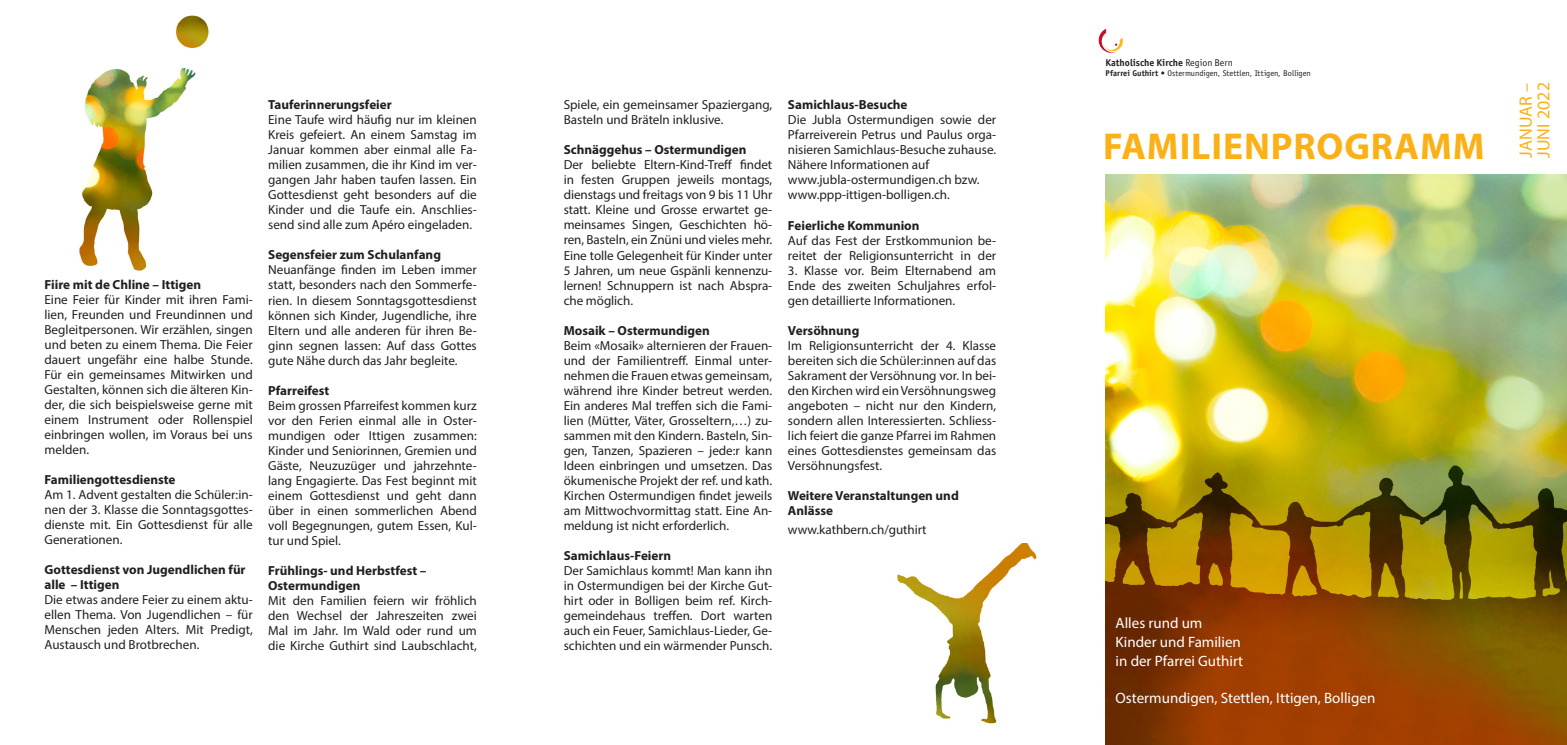
<style>
.page{position:relative;width:1567px;height:745px;background:#fff}
.page>*{position:absolute;margin:0;border:0;box-sizing:border-box;transform-origin:0 0}
.t1{font:700 37.5px "Myriad Pro";letter-spacing:.025em;color:#fbb017}
.t2{font:17.88px/17.9px "Myriad Pro";letter-spacing:.01em;color:#fbb017}
.t3{font:15px/18.8px "Myriad Pro";color:#fff}
.t4{font:13.12px/15px "Myriad Pro";color:#231f20;text-align:justify}
.t5{font:700 13.12px/15px "Myriad Pro";color:#231f20}
.t6{font:700 9.88px "Officina Sans";color:#231f20}
.t7{font:8.38px "Officina Sans";letter-spacing:-.005em;color:#231f20}
.s1{font-weight:400}
.s2{font-weight:700}
</style>
<div class="page">
<img style="left:897px;top:543px;width:140px;height:181px">
<img style="left:79px;top:15px;width:130px;height:255px">
<img style="left:1105px;top:175px;width:461px;height:569px">
<svg style="left:1098px;top:29px;width:25px;height:24px"></svg>
<p class="t5" style="left:44px;top:276px;width:158px">Fiire mit de Chline – Ittigen</p>
<p class="t4" style="left:44px;top:291px;width:210px">Eine Feier für Kinder mit ihren Fami&shy;lien, Freunden und Freundinnen und Begleitpersonen. Wir erzählen, singen und beten zu einem Thema. Die Feier dauert ungefähr eine halbe Stunde.<br>Für ein gemeinsames Mitwirken und Gestalten, können sich die älteren Kin&shy;der, die sich beispielsweise gerne mit einem Instrument oder Rollenspiel einbringen wollen, im Voraus bei uns melden.</p>
<p class="t5" style="left:44px;top:471px;width:132px">Familiengottesdienste</p>
<p class="t4" style="left:44px;top:486px;width:210px">Am 1. Advent gestalten die Schüler:in&shy;nen der 3. Klasse die Sonntagsgottes&shy;dienste mit. Ein Gottesdienst für alle Generationen.</p>
<p class="t5" style="left:44px;top:561px;width:203px">Gottesdienst von Jugendlichen für alle – Ittigen</p>
<p class="t4" style="left:44px;top:591px;width:210px">Die etwas andere Feier zu einem aktu&shy;ellen Thema. Von Jugendlichen – für Menschen jeden Alters. Mit Predigt, Austausch und Brotbrechen.</p>
<p class="t5" style="left:268px;top:97px;width:125px">Tauferinnerungsfeier</p>
<p class="t4" style="left:268px;top:112px;width:210px">Eine Taufe wird häufig nur im kleinen Kreis gefeiert. An einem Samstag im Januar kommen aber einmal alle Fa&shy;milien zusammen, die ihr Kind im ver&shy;gangen Jahr haben taufen lassen. Ein Gottesdienst geht besonders auf die Kinder und die Taufe ein. Anschlies&shy;send sind alle zum Apéro eingeladen.</p>
<p class="t5" style="left:268px;top:247px;width:174px">Segensfeier zum Schulanfang</p>
<p class="t4" style="left:268px;top:262px;width:210px">Neuanfänge finden im Leben immer statt, besonders nach den Sommerfe&shy;rien. In diesem Sonntagsgottesdienst können sich Kinder, Jugendliche, ihre Eltern und alle anderen für ihren Be&shy;ginn segnen lassen: Auf dass Gottes gute Nähe durch das Jahr begleite.</p>
<p class="t5" style="left:268px;top:382px;width:63px">Pfarreifest</p>
<p class="t4" style="left:268px;top:397px;width:210px">Beim grossen Pfarreifest kommen kurz vor den Ferien einmal alle in Oster&shy;mundigen oder Ittigen zusammen:<br>Kinder und Seniorinnen, Gremien und Gäste, Neuzuzüger und jahrzehnte&shy;lang Engagierte. Das Fest beginnt mit einem Gottesdienst und geht dann über in einen sommerlichen Abend voll Begegnungen, gutem Essen, Kul&shy;tur und Spiel.</p>
<p class="t5" style="left:268px;top:562px;width:160px">Frühlings- und Herbstfest –<br>Ostermundigen</p>
<p class="t4" style="left:268px;top:592px;width:210px">Mit den Familien feiern wir fröhlich den Wechsel der Jahreszeiten zwei Mal im Jahr. Im Wald oder rund um die Kirche Guthirt sind Laubschlacht,</p>
<p class="t4" style="left:563px;top:97px;width:210px">Spiele, ein gemeinsamer Spaziergang,<br>Basteln und Bräteln inklusive.</p>
<p class="t5" style="left:563px;top:142px;width:184px">Schnäggehus – Ostermundigen</p>
<p class="t4" style="left:563px;top:157px;width:210px">Der beliebte Eltern-Kind-Treff findet in festen Gruppen jeweils montags, dienstags und freitags von 9 bis 11 Uhr statt. Kleine und Grosse erwartet ge&shy;meinsames Singen, Geschichten hö&shy;ren, Basteln, ein Znüni und vieles mehr.<br>Eine tolle Gelegenheit für Kinder unter 5 Jahren, um neue Gspänli kennenzu&shy;lernen! Schnuppern ist nach Abspra&shy;che möglich.</p>
<p class="t5" style="left:563px;top:322px;width:148px">Mosaik – Ostermundigen</p>
<p class="t4" style="left:563px;top:337px;width:210px">Beim «Mosaik» alternieren der Frauen&shy;und der Familientreff. Einmal unter&shy;nehmen die Frauen etwas gemeinsam, während ihre Kinder betreut werden.<br>Ein anderes Mal treffen sich die Fami&shy;lien (Mütter, Väter, Grosseltern,…) zu&shy;sammen mit den Kindern. Basteln, Sin&shy;gen, Tanzen, Spazieren – jede:r kann Ideen einbringen und umsetzen. Das ökumenische Projekt der ref. und kath.<br>Kirchen Ostermundigen findet jeweils am Mittwochvormittag statt. Eine An&shy;meldung ist nicht erforderlich.</p>
<p class="t5" style="left:563px;top:547px;width:109px">Samichlaus-Feiern</p>
<p class="t4" style="left:563px;top:562px;width:210px">Der Samichlaus kommt! Man kann ihn in Ostermundigen bei der Kirche Gut&shy;hirt oder in Bolligen beim ref. Kirch&shy;gemeindehaus treffen. Dort warten auch ein Feuer, Samichlaus-Lieder, Ge&shy;schichten und ein wärmender Punsch.</p>
<p class="t5" style="left:788px;top:97px;width:121px">Samichlaus-Besuche</p>
<p class="t4" style="left:788px;top:112px;width:210px;text-align:left">Die Jubla Ostermundigen sowie der Pfarreiverein Petrus und Paulus orga&shy;nisieren Samichlaus-Besuche zuhause.<br>Nähere Informationen auf www.jubla-ostermundigen.ch bzw. www.ppp-ittigen-bolligen.ch.</p>
<p class="t5" style="left:788px;top:217px;width:133px">Feierliche Kommunion</p>
<p class="t4" style="left:788px;top:232px;width:210px">Auf das Fest der Erstkommunion be&shy;reitet der Religionsunterricht in der</p>
<p class="t4" style="left:788px;top:262px;width:210px">3. Klasse vor. Beim Elternabend am Ende des zweiten Schuljahres erfol&shy;gen detaillierte Informationen.</p>
<p class="t5" style="left:788px;top:322px;width:73px">Versöhnung</p>
<p class="t4" style="left:788px;top:337px;width:210px">Im Religionsunterricht der 4. Klasse bereiten sich die Schüler:innen auf das Sakrament der Versöhnung vor. In bei&shy;den Kirchen wird ein Versöhnungsweg angeboten – nicht nur den Kindern, sondern allen Interessierten. Schliess&shy;lich feiert die ganze Pfarrei im Rahmen eines Gottesdienstes gemeinsam das Versöhnungsfest.</p>
<p class="t5" style="left:788px;top:487px;width:172px">Weitere Veranstaltungen und<br>Anlässe</p>
<p class="t4" style="left:788px;top:521px;width:140px">www.kathbern.ch/guthirt</p>
<p class="t6" style="left:1105px;top:56px;width:129px">Katholische Kirche <span class="s1">Region Bern</span></p>
<p class="t7" style="left:1105px;top:68px;width:207px"><span class="s2">Pfarrei Guthirt •</span> Ostermundigen, Stettlen, Ittigen, Bolligen</p>
<h1 class="t1" style="left:1103px;top:121px;width:383px">FAMILIENPROGRAMM</h1>
<h2 class="t2" style="left:1516px;top:158px;width:78px;rotate:-90deg">JANUAR –<br>JUNI 2022</h2>
<p class="t3" style="left:1115px;top:613px;width:129px">Alles rund um<br>Kinder und Familien in der Pfarrei Guthirt</p>
<p class="t3" style="left:1115px;top:688px;width:261px">Ostermundigen, Stettlen, Ittigen, Bolligen</p>
</div>
